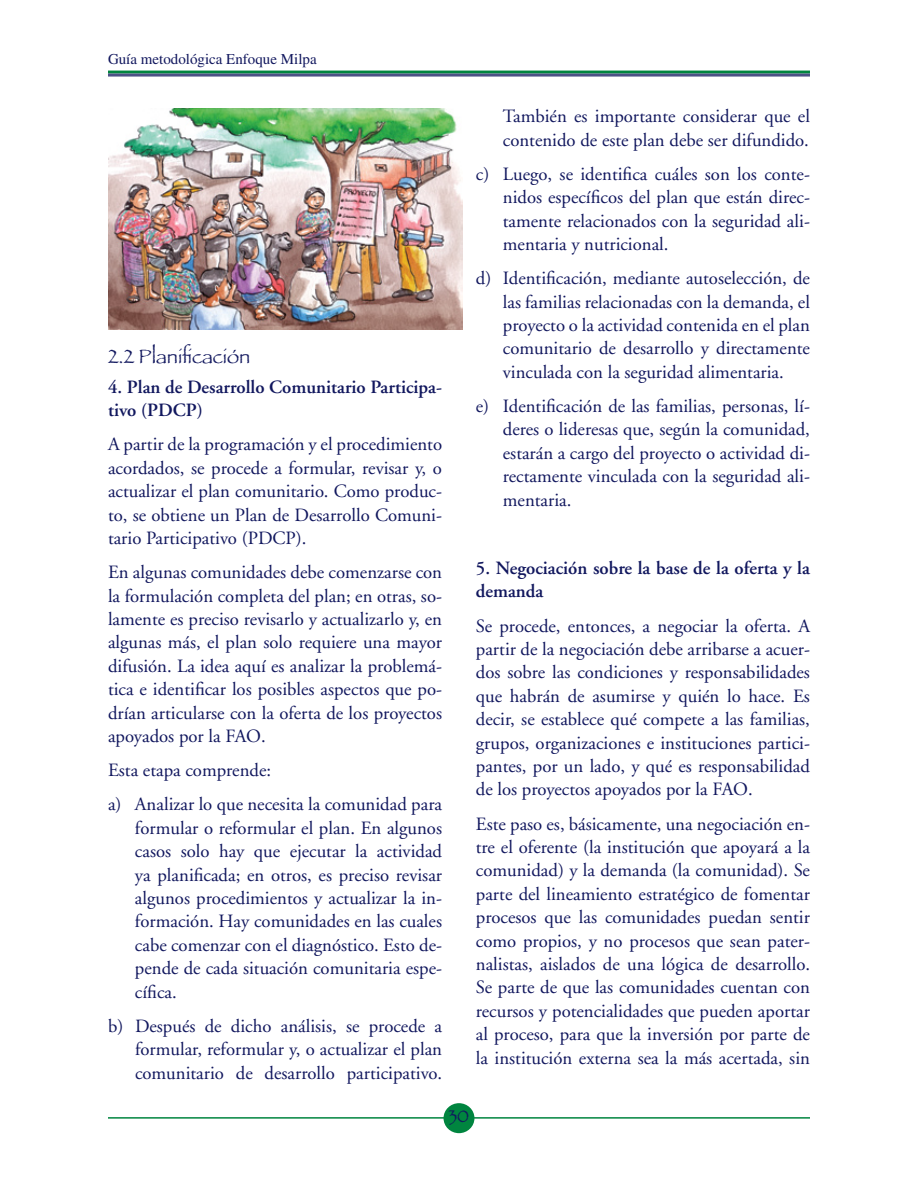
<style>
.page{position:relative;width:918px;height:1188px;background:#fff}
.page>*{position:absolute;margin:0;border:0;box-sizing:border-box;transform-origin:0 0}
.t1{font:20.1px "Papyrus";color:#11175e}
.t2{font:18.75px/23.4px "Adobe Garamond";color:#11175e;text-align:justify}
.t3{font:600 18.75px/23.4px "Adobe Garamond";color:#11175e}
.t4{font:18px "Papyrus";color:#11175e}
.t5{font:15px "Times";color:#11175e}
</style>
<div class="page">
<div style="left:444px;top:1103px;width:30px;height:30px;background:#00853f;border-radius:50%"></div>
<hr style="left:108px;top:1117px;width:338px;height:2px;background:#00853f">
<hr style="left:472px;top:1117px;width:338px;height:2px;background:#00853f">
<hr style="left:108px;top:71px;width:702px;height:3px;background:#00853f">
<hr style="left:108px;top:74px;width:702px;height:3px;background:#4c5186">
<img style="left:108px;top:108px;width:354px;height:222px">
<p class="t5" style="left:108px;top:51px;width:210px">Guía metodológica Enfoque Milpa</p>
<p class="t1" style="left:108px;top:344px;width:144px">2.2 Planificación</p>
<p class="t3" style="left:108px;top:376px;width:336px">4. Plan de Desarrollo Comunitario Participa&shy;tivo (PDCP)</p>
<p class="t2" style="left:108px;top:433px;width:336px">A partir de la programación y el procedimiento acordados, se procede a formular, revisar y, o actualizar el plan comunitario. Como produc&shy;to, se obtiene un Plan de Desarrollo Comuni&shy;tario Participativo (PDCP).</p>
<p class="t2" style="left:108px;top:561px;width:336px">En algunas comunidades debe comenzarse con la formulación completa del plan; en otras, so&shy;lamente es preciso revisarlo y actualizarlo y, en algunas más, el plan solo requiere una mayor difusión. La idea aquí es analizar la problemá&shy;tica e identificar los posibles aspectos que po&shy;drían articularse con la oferta de los proyectos apoyados por la FAO.</p>
<p class="t2" style="left:108px;top:754px;width:336px;line-height:34.2px">Esta etapa comprende:<br>a) Analizar lo que necesita la comunidad para</p>
<p class="t2" style="left:135px;top:817px;width:309px">formular o reformular el plan. En algunos casos solo hay que ejecutar la actividad ya planificada; en otros, es preciso revisar algunos procedimientos y actualizar la in&shy;formación. Hay comunidades en las cuales cabe comenzar con el diagnóstico. Esto de&shy;pende de cada situación comunitaria espe&shy;cífica.</p>
<p class="t2" style="left:135px;top:1015px;width:309px;text-indent:-27px">b) Después de dicho análisis, se procede a formular, reformular y, o actualizar el plan comunitario de desarrollo participativo.</p>
<p class="t2" style="left:503px;top:105px;width:309px">También es importante considerar que el contenido de este plan debe ser difundido.</p>
<p class="t2" style="left:503px;top:163px;width:309px;text-indent:-27px">c) Luego, se identifica cuáles son los conte&shy;nidos específicos del plan que están direc&shy;tamente relacionados con la seguridad ali&shy;mentaria y nutricional.</p>
<p class="t2" style="left:503px;top:267px;width:309px;text-indent:-27px">d) Identificación, mediante autoselección, de las familias relacionadas con la demanda, el proyecto o la actividad contenida en el plan comunitario de desarrollo y directamente vinculada con la seguridad alimentaria.</p>
<p class="t2" style="left:503px;top:395px;width:309px;text-indent:-27px">e) Identificación de las familias, personas, lí&shy;deres o lideresas que, según la comunidad, estarán a cargo del proyecto o actividad di&shy;rectamente vinculada con la seguridad ali&shy;mentaria.</p>
<p class="t3" style="left:476px;top:557px;width:336px">5. Negociación sobre la base de la oferta y la demanda</p>
<p class="t2" style="left:476px;top:615px;width:336px">Se procede, entonces, a negociar la oferta. A partir de la negociación debe arribarse a acuer&shy;dos sobre las condiciones y responsabilidades que habrán de asumirse y quién lo hace. Es decir, se establece qué compete a las familias, grupos, organizaciones e instituciones partici&shy;pantes, por un lado, y qué es responsabilidad de los proyectos apoyados por la FAO.</p>
<p class="t2" style="left:476px;top:813px;width:336px">Este paso es, básicamente, una negociación en&shy;tre el oferente (la institución que apoyará a la comunidad) y la demanda (la comunidad). Se parte del lineamiento estratégico de fomentar procesos que las comunidades puedan sentir como propios, y no procesos que sean pater&shy;nalistas, aislados de una lógica de desarrollo.<br>Se parte de que las comunidades cuentan con recursos y potencialidades que pueden aportar al proceso, para que la inversión por parte de la institución externa sea la más acertada, sin</p>
<p class="t4" style="left:449px;top:1106px;width:22px">30</p>
</div>
